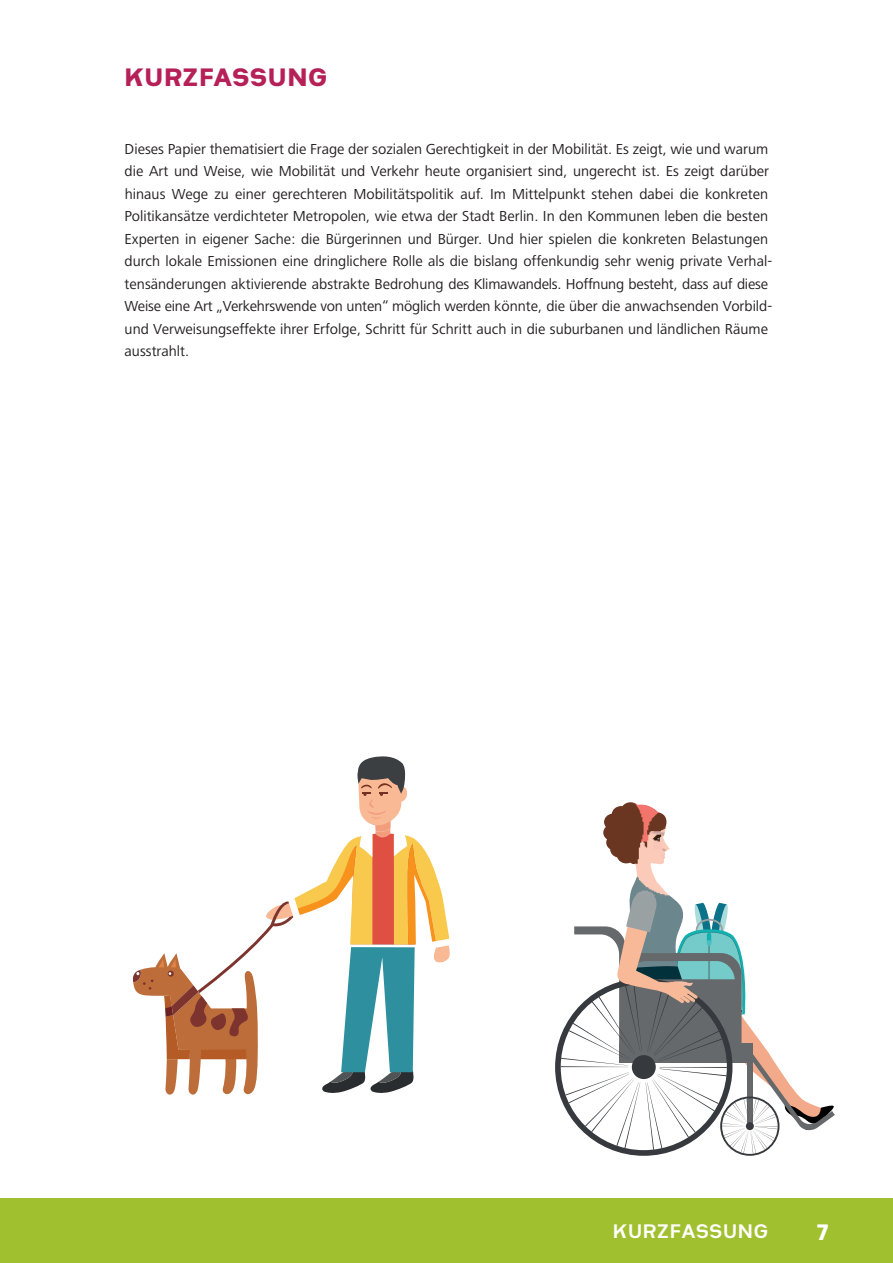
<style>
.page{position:relative;width:893px;height:1263px;background:#fff}
.page>*{position:absolute;margin:0;border:0;box-sizing:border-box;transform-origin:0 0}
.t1{font:800 27px "Heimat Sans";color:#b62058}
.t2{font:800 24px "Heimat Sans";color:#fff}
.t3{font:700 21px "Heimat Sans";letter-spacing:.005em;color:#fff}
.t4{font:15px/22.5px "Frutiger Next LT";color:#231f20}
</style>
<div class="page">
<div style="left:0;top:1198px;width:893px;height:65px;background:#a1c030"></div>
<svg style="left:132px;top:756px;width:318px;height:339px"></svg>
<svg style="left:603px;top:802px;width:54px;height:60px"></svg>
<svg style="left:555px;top:897px;width:280px;height:259px"></svg>
<img style="left:620px;top:811px;width:51px;height:87px">
<h1 class="t1" style="left:124px;top:59px;width:205px">KURZFASSUNG</h1>
<p class="t4" style="left:124px;top:138px;width:649px">Dieses Papier thematisiert die Frage der sozialen Gerechtigkeit in der Mobilität. Es zeigt, wie und warum die Art und Weise, wie Mobilität und Verkehr heute organisiert sind, ungerecht ist. Es zeigt darüber hinaus Wege zu einer gerechteren Mobilitätspolitik auf. Im Mittelpunkt stehen dabei die konkreten Politikansätze verdichteter Metropolen, wie etwa der Stadt Berlin. In den Kommunen leben die besten Experten in eigener Sache: die Bürgerinnen und Bürger. Und hier spielen die konkreten Belastungen durch lokale Emissionen eine dringlichere Rolle als die bislang offenkundig sehr wenig private Verhal&shy;tensänderungen aktivierende abstrakte Bedrohung des Klimawandels. Hoffnung besteht, dass auf diese Weise eine Art „Verkehrswende von unten“ möglich werden könnte, die über die anwachsenden Vorbild&shy;und Verweisungseffekte ihrer Erfolge, Schritt für Schritt auch in die suburbanen und ländlichen Räume ausstrahlt.</p>
<h3 class="t3" style="left:613px;top:1217px;width:157px">KURZFASSUNG</h3>
<h2 class="t2" style="left:816px;top:1216px;width:15px">7</h2>
</div>
